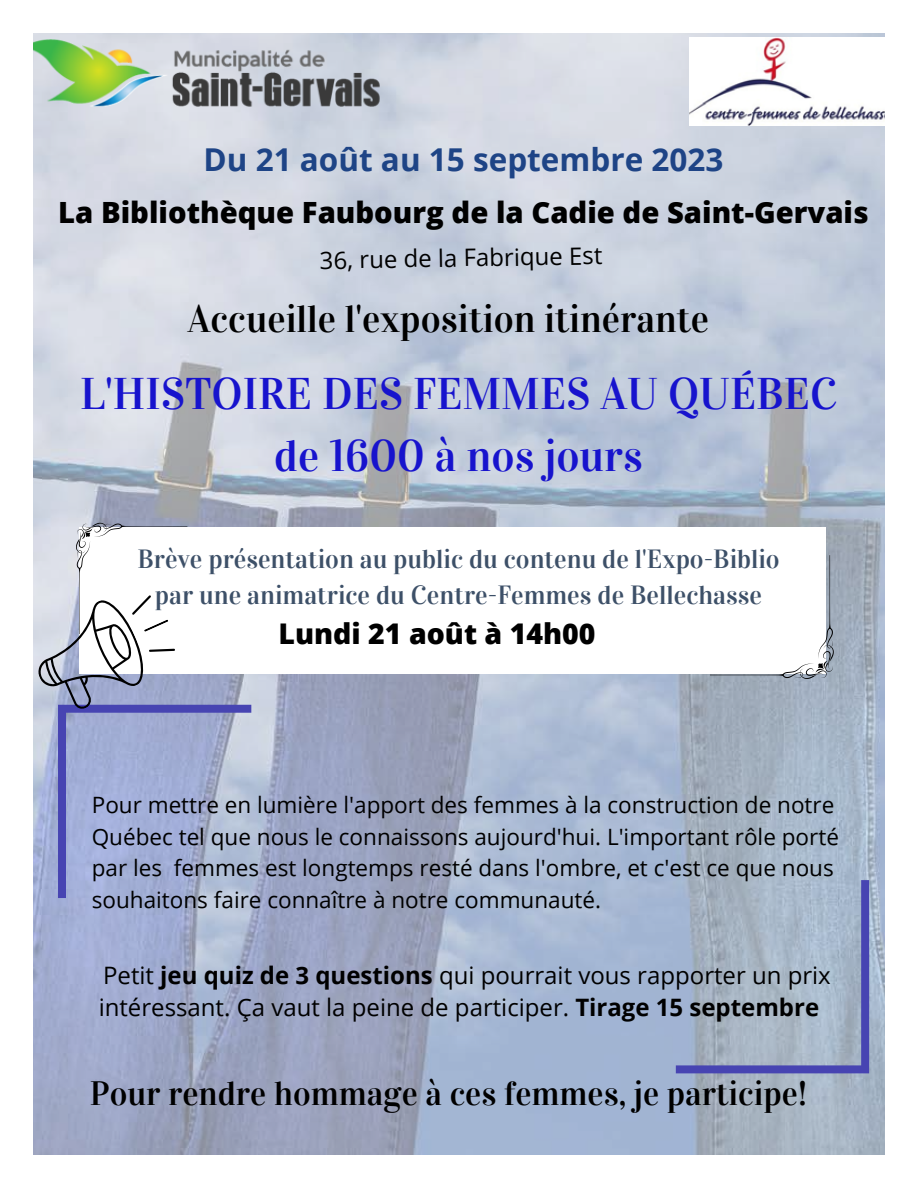
<style>
.page{position:relative;width:918px;height:1188px;background:#fff}
.page>*{position:absolute;margin:0;border:0;box-sizing:border-box;transform-origin:0 0}
.t1{font:44.25px/61.8px "Vidaloka";color:#1713cd;text-align:center}
.t2{font:38.25px "Vidaloka";color:#000}
.t3{font:33.75px "Vidaloka";color:#000}
.t4{font:700 31.5px "Open Sans";color:#1e4486}
.t5{font:800 29.25px "Open Sans";color:#000}
.t6{font:800 28.5px "Open Sans";color:#000}
.t7{font:26.25px/36px "Vidaloka";color:#3d5068;text-align:center}
.t8{font:24px/32.7px "Open Sans";color:#000}
.t9{font:22.5px/31.5px "Open Sans";color:#000}
.s1{font-weight:700}
</style>
<div class="page">
<img style="left:34px;top:34px;width:850px;height:1120px">
<svg style="left:676px;top:880px;width:193px;height:193px;background:#9facc4"></svg>
<img style="left:690px;top:37px;width:194px;height:89px">
<div style="left:79px;top:528px;width:747px;height:146px;background:#fff"></div>
<svg style="left:710px;top:555px;width:124px;height:124px"></svg>
<svg style="left:38px;top:523px;width:213px;height:375px"></svg>
<img style="left:34px;top:37px;width:351px;height:74px">
<h3 class="t4" style="left:204px;top:137px;width:521px">Du 21 août au 15 septembre 2023</h3>
<h3 class="t5" style="left:58px;top:191px;width:812px">La Bibliothèque Faubourg de la Cadie de Saint-Gervais</h3>
<p class="t8" style="left:320px;top:243px;width:284px;rotate:-1deg">36, rue de la Fabrique Est</p>
<h2 class="t2" style="left:188px;top:296px;width:523px">Accueille l'exposition itinérante</h2>
<h1 class="t1" style="left:80px;top:363px;width:759px">L'HISTOIRE DES FEMMES AU QUÉBEC de 1600 à nos jours</h1>
<p class="t7" style="left:137px;top:542px;width:644px">Brève présentation au public du contenu de l'Expo-Biblio par une animatrice du Centre-Femmes de Bellechasse</p>
<p class="t6" style="left:278px;top:612px;width:319px">Lundi 21 août à 14h00</p>
<p class="t9" style="left:92px;top:789px;width:749px">Pour mettre en lumière l'apport des femmes à la construction de notre Québec tel que nous le connaissons aujourd'hui. L'important rôle porté par les femmes est longtemps resté dans l'ombre, et c'est ce que nous souhaitons faire connaître à notre communauté.</p>
<p class="t8" style="left:99px;top:958px;width:734px">Petit <span class="s1">jeu quiz de 3 questions</span> qui pourrait vous rapporter un prix intéressant. Ça vaut la peine de participer. <span class="s1">Tirage 15 septembre</span></p>
<h3 class="t3" style="left:90px;top:1073px;width:719px">Pour rendre hommage à ces femmes, je participe!</h3>
</div>
